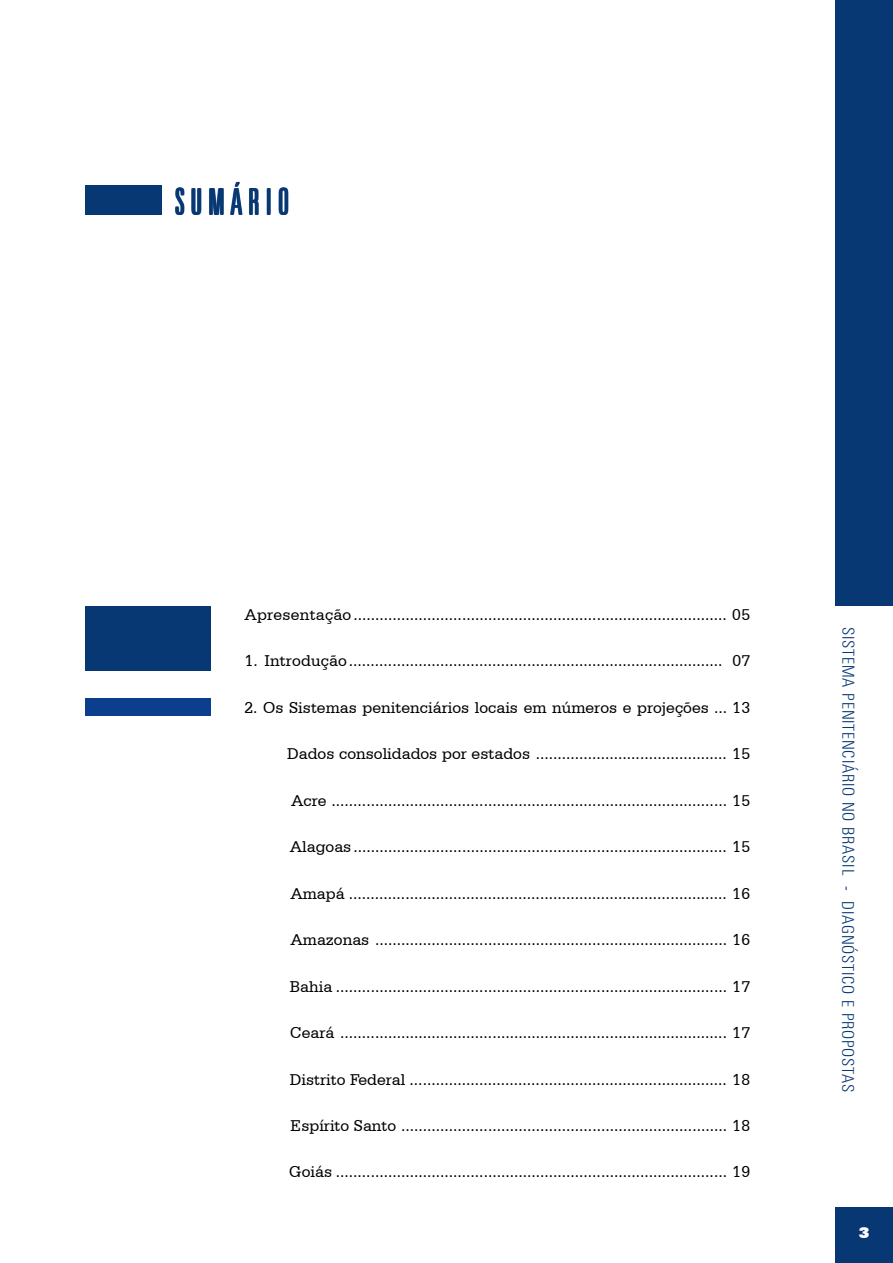
<style>
.page{position:relative;width:893px;height:1263px;background:#fff}
.page>*{position:absolute;margin:0;border:0;box-sizing:border-box;transform-origin:0 0}
.t1{font:300 extra-condensed 36px "Zurich BT";letter-spacing:.16em;color:#083873}
.t2{font:16.5px "Serifa BT";color:#000}
.t3{font:300 condensed 16.5px "Zurich BT";letter-spacing:.045em;color:#083873}
.t4{font:900 15px "Zurich BT";color:#fff}
</style>
<div class="page">
<div style="left:835px;top:1px;width:57px;height:605px;background:#083873"></div>
<div style="left:835px;top:1207px;width:57px;height:56px;background:#083873"></div>
<div style="left:85px;top:606px;width:125px;height:65px;background:#083873"></div>
<div style="left:85px;top:698px;width:125px;height:17px;background:#0b3f8d"></div>
<div style="left:85px;top:186px;width:77px;height:29px;background:#083873"></div>
<h1 class="t1" style="left:175px;top:183px;width:116px">SUMÁRIO</h1>
<p class="t2" style="left:244px;top:605px;width:507px">Apresentação...................................................................................... 05</p>
<p class="t2" style="left:244px;top:651px;width:507px">1. Introdução...................................................................................... 07</p>
<p class="t2" style="left:244px;top:698px;width:507px">2. Os Sistemas penitenciários locais em números e projeções ... 13</p>
<p class="t2" style="left:287px;top:744px;width:464px">Dados consolidados por estados ............................................ 15</p>
<p class="t2" style="left:291px;top:791px;width:460px">Acre ........................................................................................... 15</p>
<p class="t2" style="left:290px;top:837px;width:461px">Alagoas...................................................................................... 15</p>
<p class="t2" style="left:290px;top:884px;width:461px">Amapá ....................................................................................... 16</p>
<p class="t2" style="left:290px;top:930px;width:461px">Amazonas ................................................................................. 16</p>
<p class="t2" style="left:290px;top:976px;width:461px">Bahia .......................................................................................... 17</p>
<p class="t2" style="left:290px;top:1023px;width:461px">Ceará ......................................................................................... 17</p>
<p class="t2" style="left:290px;top:1069px;width:461px">Distrito Federal ......................................................................... 18</p>
<p class="t2" style="left:291px;top:1116px;width:461px">Espírito Santo ........................................................................... 18</p>
<p class="t2" style="left:289px;top:1162px;width:462px">Goiás .......................................................................................... 19</p>
<p class="t3" style="left:858px;top:627px;width:467px;rotate:90deg">SISTEMA PENITENCIÁRIO NO BRASIL - DIAGNÓSTICO E PROPOSTAS</p>
<p class="t4" style="left:858px;top:1224px;width:12px">3</p>
</div>
